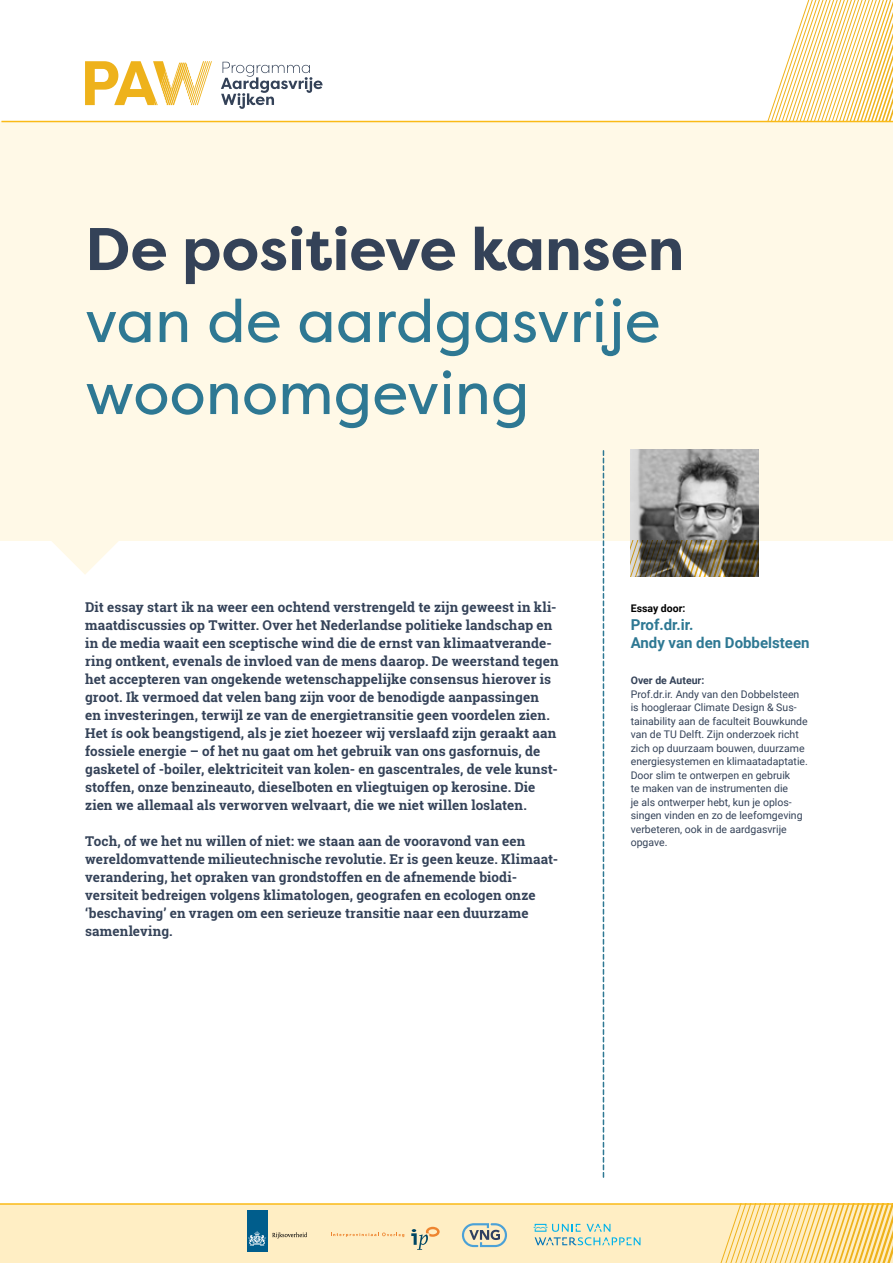
<style>
.page{position:relative;width:893px;height:1263px;background:#fff}
.page>*{position:absolute;margin:0;border:0;box-sizing:border-box;transform-origin:0 0}
.t1{font:60px/72px "Filson Pro";color:#2e7893}
.t2{font:700 60px "Filson Pro";color:#344258}
.t3{font:700 15px/18px "Roboto";color:#2e7893}
.t4{font:700 13.5px/18px "Roboto Slab";letter-spacing:.005em;color:#344258}
.t5{font:10.5px/13.5px "Roboto";color:#344258}
.t6{font:700 10.5px "Roboto";color:#344258}
.t7{font:700 10.5px "Roboto";color:#000}
</style>
<div class="page">
<div style="left:0;top:1204px;width:893px;height:59px;background:#ffeec4"></div>
<svg style="left:720px;top:1205px;width:173px;height:58px"></svg>
<hr style="left:0;top:1203px;width:893px;height:2px;background:#faba17">
<svg style="left:534px;top:1224px;width:106px;height:21px"></svg>
<svg style="left:462px;top:1223px;width:45px;height:25px"></svg>
<div style="left:247px;top:1210px;width:20px;height:42px;background:#005d8c"></div>
<svg style="left:248px;top:1231px;width:18px;height:15px"></svg>
<svg style="left:272px;top:1232px;width:35px;height:7px"></svg>
<svg style="left:411px;top:1227px;width:29px;height:23px"></svg>
<svg style="left:331px;top:1232px;width:73px;height:5px"></svg>
<div style="left:0;top:121px;width:893px;height:420px;background:#fff9e7"></div>
<svg style="left:221px;top:62px;width:102px;height:47px"></svg>
<svg style="left:85px;top:61px;width:127px;height:44px"></svg>
<hr style="left:1px;top:121px;width:892px;height:1px;background:#faba17">
<img style="left:631px;top:449px;width:127px;height:92px">
<svg style="left:52px;top:541px;width:66px;height:33px"></svg>
<svg style="left:603px;top:451px;width:1px;height:726px"></svg>
<svg style="left:631px;top:541px;width:127px;height:36px;background:#68604c"></svg>
<svg style="left:763px;top:0;width:130px;height:121px"></svg>
<h1 class="t2" style="left:85px;top:211px;width:601px">De positieve kansen</h1>
<h1 class="t1" style="left:85px;top:284px;width:577px">van de aardgasvrije woonomgeving</h1>
<p class="t4" style="left:85px;top:598px;width:475px">Dit essay start ik na weer een ochtend verstrengeld te zijn geweest in kli&shy;maatdiscussies op Twitter. Over het Nederlandse politieke landschap en in de media waait een sceptische wind die de ernst van klimaatverande&shy;ring ontkent, evenals de invloed van de mens daarop. De weerstand tegen het accepteren van ongekende wetenschappelijke consensus hierover is groot. Ik vermoed dat velen bang zijn voor de benodigde aanpassingen<br>en investeringen, terwijl ze van de energietransitie geen voordelen zien.<br>Het ís ook beangstigend, als je ziet hoezeer wij verslaafd zijn geraakt aan fossiele energie – of het nu gaat om het gebruik van ons gasfornuis, de gasketel of -boiler, elektriciteit van kolen- en gascentrales, de vele kunst&shy;stoffen, onze benzineauto, dieselboten en vliegtuigen op kerosine. Die zien we allemaal als verworven welvaart, die we niet willen loslaten.</p>
<p class="t4" style="left:85px;top:832px;width:474px">Toch, of we het nu willen of niet: we staan aan de vooravond van een wereldomvattende milieutechnische revolutie. Er is geen keuze. Klimaat&shy;verandering, het opraken van grondstoffen en de afnemende biodi&shy;versiteit bedreigen volgens klimatologen, geografen en ecologen onze ‘beschaving’ en vragen om een serieuze transitie naar een duurzame samenleving.</p>
<p class="t7" style="left:631px;top:601px;width:56px">Essay door:</p>
<p class="t3" style="left:631px;top:615px;width:180px">Prof.dr.ir.<br>Andy van den Dobbelsteen</p>
<p class="t6" style="left:631px;top:673px;width:75px">Over de Auteur:</p>
<p class="t5" style="left:631px;top:687px;width:179px">Prof.dr.ir. Andy van den Dobbelsteen is hoogleraar Climate Design &amp; Sus&shy;tainability aan de faculteit Bouwkunde van de TU Delft. Zijn onderzoek richt zich op duurzaam bouwen, duurzame energiesystemen en klimaatadaptatie.<br>Door slim te ontwerpen en gebruik<br>te maken van de instrumenten die<br>je als ontwerper hebt, kun je oplos&shy;singen vinden en zo de leefomgeving verbeteren, ook in de aardgasvrije opgave.</p>
</div>
